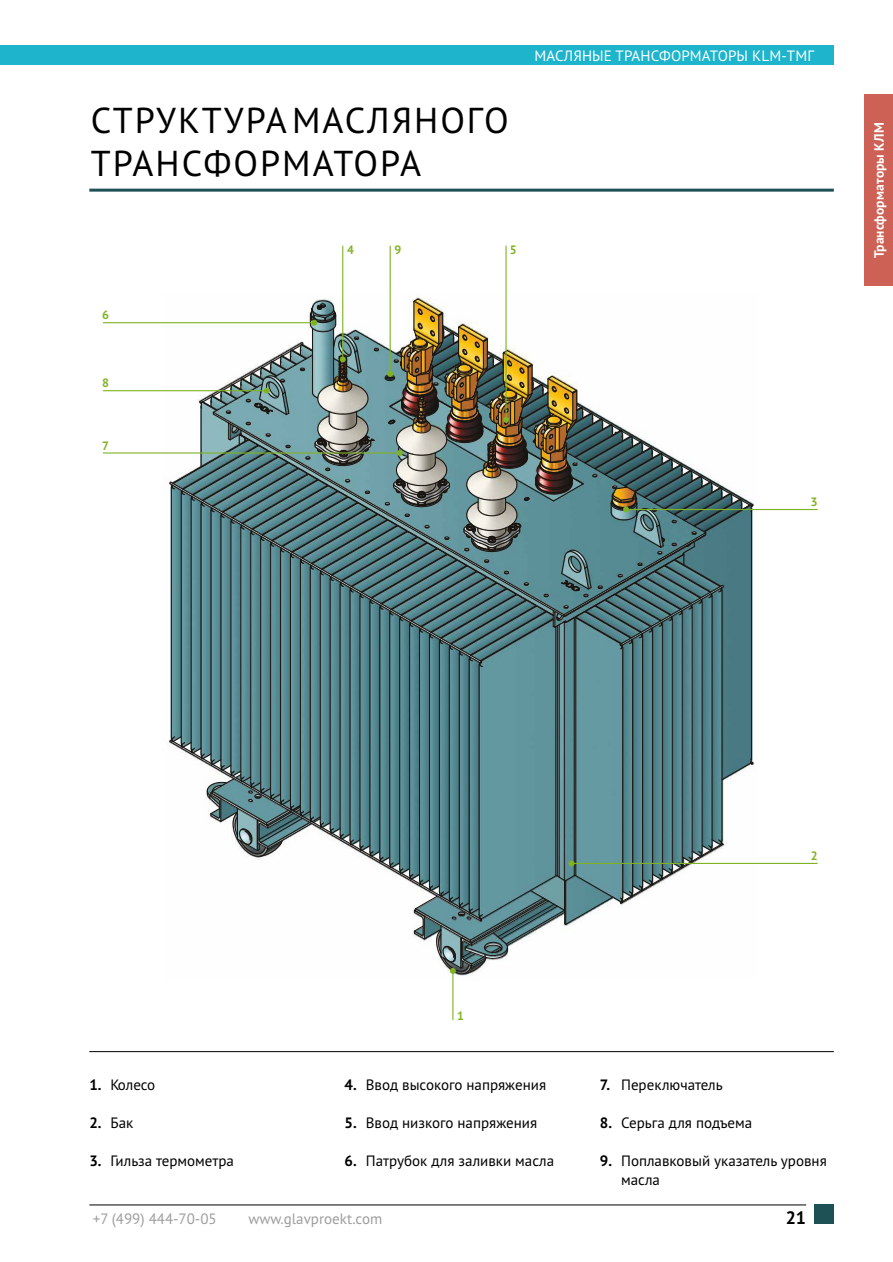
<style>
.page{position:relative;width:893px;height:1262px;background:#fff}
.page>*{position:absolute;margin:0;border:0;box-sizing:border-box;transform-origin:0 0}
.t1{font:36px/43.2px "PT Sans";letter-spacing:.055em;color:#000}
.t2{font:700 18px "PT Sans";color:#000}
.t3{font:15px/19.2px "PT Sans";color:#000}
.t4{font:15px "PT Sans";color:#9d9d9c}
.t5{font:15px "PT Sans";letter-spacing:.01em;color:#fff}
.t6{font:700 13.5px "PT Sans";letter-spacing:.01em;color:#fff}
.t7{font:700 12.15px "PT Sans";color:#80b323}
.t8{font:700 12.15px "PT Sans";color:#80b323;scale:1.05 1}
.s1{font-weight:700}
</style>
<div class="page">
<div style="left:814px;top:1204px;width:19px;height:19px;background:#1e5155"></div>
<hr style="left:89px;top:1204px;width:717px;height:1px;background:#000">
<div style="left:863px;top:94px;width:29px;height:192px;background:#cd6155"></div>
<div style="left:0;top:45px;width:833px;height:20px;background:#1db4cc"></div>
<hr style="left:89px;top:189px;width:744px;height:3px;background:#1e5155">
<img style="left:162px;top:292px;width:596px;height:689px">
<hr style="left:622px;top:647px;width:1px;height:250px;background:#1a1511">
<hr style="left:632px;top:642px;width:1px;height:249px;background:#1a1511">
<hr style="left:642px;top:636px;width:1px;height:249px;background:#1a1511">
<hr style="left:652px;top:630px;width:1px;height:250px;background:#1a1511">
<hr style="left:662px;top:624px;width:1px;height:250px;background:#1a1511">
<hr style="left:672px;top:619px;width:1px;height:249px;background:#1a1511">
<hr style="left:681px;top:613px;width:1px;height:249px;background:#1a1511">
<hr style="left:691px;top:607px;width:1px;height:250px;background:#1a1511">
<hr style="left:701px;top:602px;width:1px;height:249px;background:#1a1511">
<hr style="left:711px;top:596px;width:1px;height:249px;background:#1a1511">
<hr style="left:721px;top:590px;width:1px;height:249px;background:#1a1511">
<hr style="left:478px;top:665px;width:1px;height:249px;background:#1a1511">
<hr style="left:469px;top:659px;width:1px;height:249px;background:#1a1511">
<hr style="left:459px;top:653px;width:1px;height:250px;background:#1a1511">
<hr style="left:449px;top:648px;width:1px;height:249px;background:#1a1511">
<hr style="left:439px;top:642px;width:1px;height:249px;background:#1a1511">
<hr style="left:429px;top:636px;width:1px;height:249px;background:#1a1511">
<hr style="left:419px;top:630px;width:1px;height:250px;background:#1a1511">
<hr style="left:409px;top:625px;width:1px;height:249px;background:#1a1511">
<hr style="left:399px;top:619px;width:1px;height:249px;background:#1a1511">
<hr style="left:389px;top:613px;width:1px;height:250px;background:#1a1511">
<hr style="left:379px;top:607px;width:1px;height:250px;background:#1a1511">
<hr style="left:369px;top:602px;width:1px;height:249px;background:#1a1511">
<hr style="left:359px;top:596px;width:1px;height:249px;background:#1a1511">
<hr style="left:349px;top:590px;width:1px;height:250px;background:#1a1511">
<hr style="left:340px;top:585px;width:1px;height:249px;background:#1a1511">
<hr style="left:330px;top:579px;width:1px;height:249px;background:#1a1511">
<hr style="left:320px;top:573px;width:1px;height:249px;background:#1a1511">
<hr style="left:310px;top:567px;width:1px;height:250px;background:#1a1511">
<hr style="left:300px;top:562px;width:1px;height:249px;background:#1a1511">
<hr style="left:290px;top:556px;width:1px;height:249px;background:#1a1511">
<hr style="left:280px;top:550px;width:1px;height:250px;background:#1a1511">
<hr style="left:270px;top:544px;width:1px;height:250px;background:#1a1511">
<hr style="left:260px;top:539px;width:1px;height:249px;background:#1a1511">
<hr style="left:250px;top:533px;width:1px;height:249px;background:#1a1511">
<hr style="left:240px;top:527px;width:1px;height:250px;background:#1a1511">
<hr style="left:230px;top:522px;width:1px;height:249px;background:#1a1511">
<hr style="left:221px;top:516px;width:1px;height:249px;background:#1a1511">
<hr style="left:211px;top:510px;width:1px;height:249px;background:#1a1511">
<hr style="left:201px;top:504px;width:1px;height:250px;background:#1a1511">
<hr style="left:191px;top:499px;width:1px;height:249px;background:#1a1511">
<hr style="left:181px;top:493px;width:1px;height:249px;background:#1a1511">
<hr style="left:171px;top:487px;width:1px;height:250px;background:#1a1511">
<hr style="left:751px;top:509px;width:1px;height:250px;background:#1a1511">
<hr style="left:558px;top:624px;width:1px;height:253px;background:#1a1511">
<hr style="left:557px;top:625px;width:1px;height:250px;background:#1a1511">
<hr style="left:555px;top:626px;width:1px;height:249px;background:#1a1511">
<hr style="left:564px;top:622px;width:1px;height:258px;background:#1a1511">
<hr style="left:574px;top:618px;width:1px;height:257px;background:#1a1511">
<hr style="left:575px;top:618px;width:1px;height:257px;background:#1a1511">
<hr style="left:571px;top:863px;width:246px;height:1px;background:#80b323">
<hr style="left:626px;top:509px;width:191px;height:1px;background:#80b323">
<hr style="left:452px;top:970px;width:1px;height:50px;background:#80b323">
<svg style="left:169px;top:735px;width:584px;height:239px"></svg>
<hr style="left:103px;top:452px;width:297px;height:1px;background:#80b323">
<hr style="left:103px;top:390px;width:164px;height:1px;background:#80b323">
<hr style="left:103px;top:322px;width:211px;height:1px;background:#80b323">
<hr style="left:505px;top:246px;width:1px;height:174px;background:#80b323">
<hr style="left:342px;top:246px;width:1px;height:113px;background:#80b323">
<hr style="left:389px;top:246px;width:2px;height:128px;background:#80b323">
<img style="left:169px;top:298px;width:584px;height:369px">
<hr style="left:89px;top:1051px;width:744px;height:1px;background:#000">
<h1 class="t1" style="left:91px;top:101px;width:419px">СТРУКТУРАМАСЛЯНОГО<br>ТРАНСФОРМАТОРА</h1>
<p class="t5" style="left:534px;top:49px;width:281px">МАСЛЯНЫЕ ТРАНСФОРМАТОРЫ KLM-ТМГ</p>
<p class="t7" style="left:102px;top:307px;width:8px">6</p>
<p class="t7" style="left:102px;top:374px;width:8px">8</p>
<p class="t7" style="left:102px;top:437px;width:8px">7</p>
<p class="t7" style="left:347px;top:242px;width:8px">4</p>
<p class="t7" style="left:394px;top:242px;width:8px">9</p>
<p class="t7" style="left:510px;top:242px;width:8px">5</p>
<p class="t8" style="left:810px;top:493px;width:8px">3</p>
<p class="t6" style="left:869px;top:258px;width:137px;rotate:-90deg">Трансформаторы КЛМ</p>
<p class="t7" style="left:810px;top:847px;width:8px">2</p>
<p class="t3" style="left:89px;top:1076px;width:67px"><span class="s1">1.</span> Колесо</p>
<p class="t3" style="left:89px;top:1114px;width:46px"><span class="s1">2.</span> Бак</p>
<p class="t3" style="left:89px;top:1152px;width:146px"><span class="s1">3.</span> Гильза термометра</p>
<p class="t7" style="left:457px;top:1007px;width:8px">1</p>
<p class="t3" style="left:344px;top:1076px;width:203px"><span class="s1">4.</span> Ввод высокого напряжения</p>
<p class="t3" style="left:344px;top:1114px;width:194px"><span class="s1">5.</span> Ввод низкого напряжения</p>
<p class="t3" style="left:344px;top:1152px;width:211px"><span class="s1">6.</span> Патрубок для заливки масла</p>
<p class="t4" style="left:93px;top:1212px;width:125px">+7 (499) 444-70-05</p>
<p class="t4" style="left:248px;top:1212px;width:135px">www.glavproekt.com</p>
<p class="t3" style="left:600px;top:1076px;width:124px"><span class="s1">7.</span> Переключатель</p>
<p class="t3" style="left:600px;top:1114px;width:154px"><span class="s1">8.</span> Серьга для подъема</p>
<p class="t3" style="left:621px;top:1152px;width:207px;text-indent:-21px"><span class="s1">9.</span> Поплавковый указатель уровня масла</p>
<p class="t2" style="left:785px;top:1205px;width:22px">21</p>
</div>
